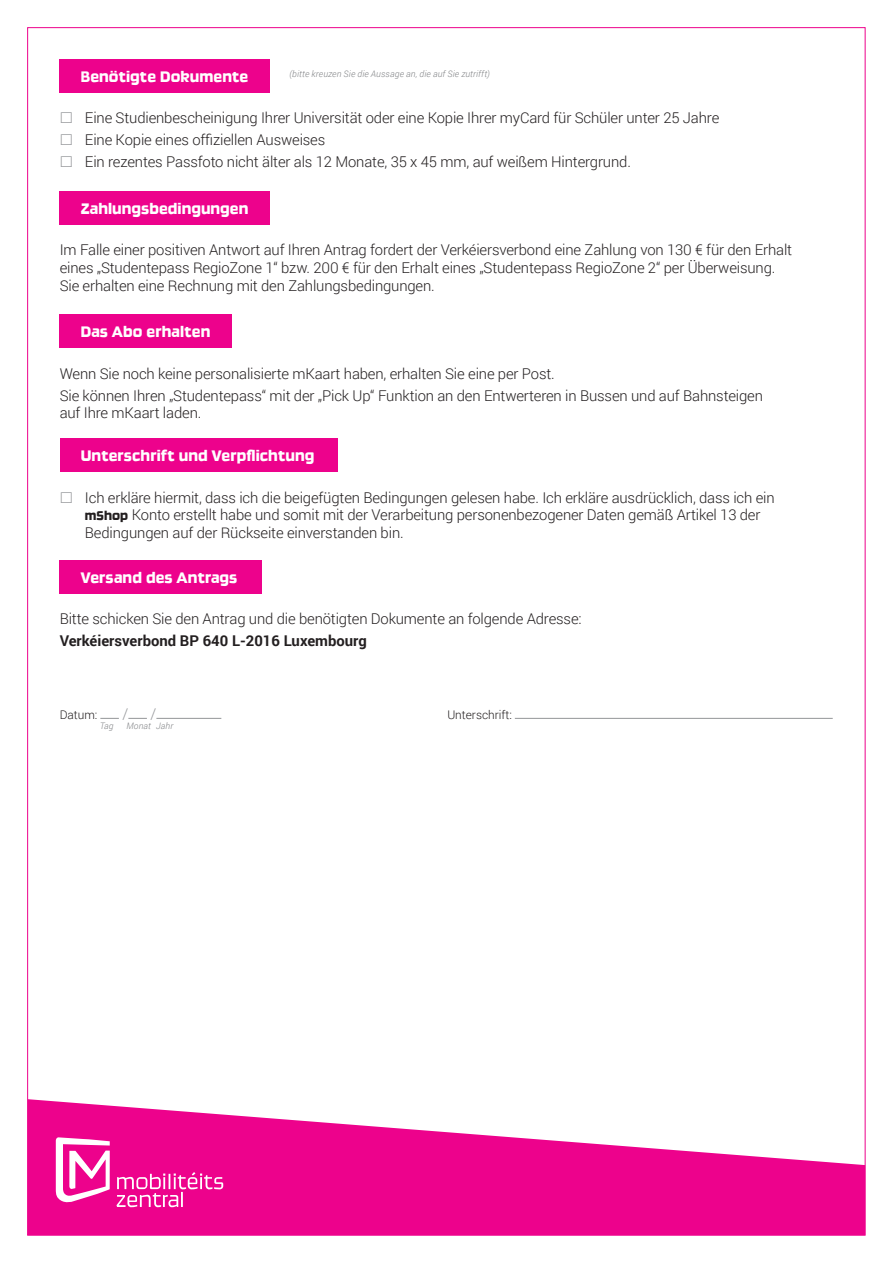
<style>
.page{position:relative;width:893px;height:1263px;background:#fff}
.page>*{position:absolute;margin:0;border:0;box-sizing:border-box;transform-origin:0 0}
.t1{font:17.85px "Ginger";letter-spacing:.005em;color:#fff}
.t2{font:300 14.85px/17.9px "Roboto";letter-spacing:-.01em;color:#231f20}
.t3{font:700 14.85px "Roboto";color:#231f20}
.t4{font:300 14.85px "Roboto";color:#939598}
.t5{font:300 11.85px "Roboto";color:#231f20}
.t6{font:italic 300 9px "Roboto";letter-spacing:.02em;color:#808285}
.t7{font:italic 300 8.85px "Roboto";letter-spacing:.02em;color:#808285}
.s1{font-family:"Ginger";font-weight:400}
</style>
<div class="page">
<svg style="left:28px;top:1099px;width:837px;height:136px;fill:#ed028c"></svg>
<svg style="left:56px;top:1137px;width:167px;height:70px"></svg>
<div style="left:60px;top:59px;width:210px;height:34px;background:#ed028c"></div>
<div style="left:60px;top:191px;width:210px;height:34px;background:#ed028c"></div>
<div style="left:60px;top:314px;width:172px;height:34px;background:#ed028c"></div>
<div style="left:60px;top:438px;width:278px;height:34px;background:#ed028c"></div>
<div style="left:60px;top:560px;width:202px;height:33px;background:#ed028c"></div>
<svg style="left:100px;top:718px;width:19px;height:1px"></svg>
<svg style="left:128px;top:718px;width:19px;height:1px"></svg>
<hr style="left:156px;top:718px;width:65px;height:1px;background:#939598">
<hr style="left:515px;top:718px;width:318px;height:1px;background:#939598">
<p class="t6" style="left:290px;top:67px;width:202px">(bitte kreuzen Sie die Aussage an, die auf Sie zutrifft)</p>
<p class="t1" style="left:81px;top:67px;width:169px">Benötigte Dokumente</p>
<p class="t2" style="left:85px;top:108px;width:636px">Eine Studienbescheinigung Ihrer Universität oder eine Kopie Ihrer myCard für Schüler unter 25 Jahre</p>
<p class="t2" style="left:85px;top:130px;width:242px">Eine Kopie eines offiziellen Ausweises</p>
<p class="t2" style="left:85px;top:152px;width:547px">Ein rezentes Passfoto nicht älter als 12 Monate, 35 x 45 mm, auf weißem Hintergrund.</p>
<p class="t1" style="left:81px;top:199px;width:169px">Zahlungsbedingungen</p>
<p class="t2" style="left:60px;top:240px;width:734px">Im Falle einer positiven Antwort auf Ihren Antrag fordert der Verkéiersverbond eine Zahlung von 130 € für den Erhalt eines „Studentepass RegioZone 1“ bzw. 200 € für den Erhalt eines „Studentepass RegioZone 2“ per Überweisung.<br>Sie erhalten eine Rechnung mit den Zahlungsbedingungen.</p>
<p class="t1" style="left:81px;top:323px;width:131px">Das Abo erhalten</p>
<p class="t2" style="left:60px;top:364px;width:497px">Wenn Sie noch keine personalisierte mKaart haben, erhalten Sie eine per Post.</p>
<p class="t2" style="left:60px;top:386px;width:705px">Sie können Ihren „Studentepass“ mit der „Pick Up“ Funktion an den Entwerteren in Bussen und auf Bahnsteigen auf Ihre mKaart laden.</p>
<p class="t1" style="left:81px;top:447px;width:235px">Unterschrift und Verpflichtung</p>
<p class="t2" style="left:85px;top:488px;width:691px">Ich erkläre hiermit, dass ich die beigefügten Bedingungen gelesen habe. Ich erkläre ausdrücklich, dass ich ein <span class="s1">mShop</span> Konto erstellt habe und somit mit der Verarbeitung personenbezogener Daten gemäß Artikel 13 der<br>Bedingungen auf der Rückseite einverstanden bin.</p>
<p class="t1" style="left:81px;top:568px;width:158px">Versand des Antrags</p>
<p class="t2" style="left:60px;top:609px;width:523px">Bitte schicken Sie den Antrag und die benötigten Dokumente an folgende Adresse:</p>
<p class="t3" style="left:60px;top:630px;width:309px">Verkéiersverbond BP 640 L-2016 Luxembourg</p>
<p class="t5" style="left:60px;top:706px;width:39px">Datum:</p>
<p class="t4" style="left:122px;top:703px;width:7px">/</p>
<p class="t4" style="left:151px;top:703px;width:7px">/</p>
<p class="t5" style="left:447px;top:706px;width:66px">Unterschrift:</p>
<p class="t7" style="left:100px;top:720px;width:15px">Tag</p>
<p class="t7" style="left:127px;top:720px;width:48px">Monat Jahr</p>
</div>
